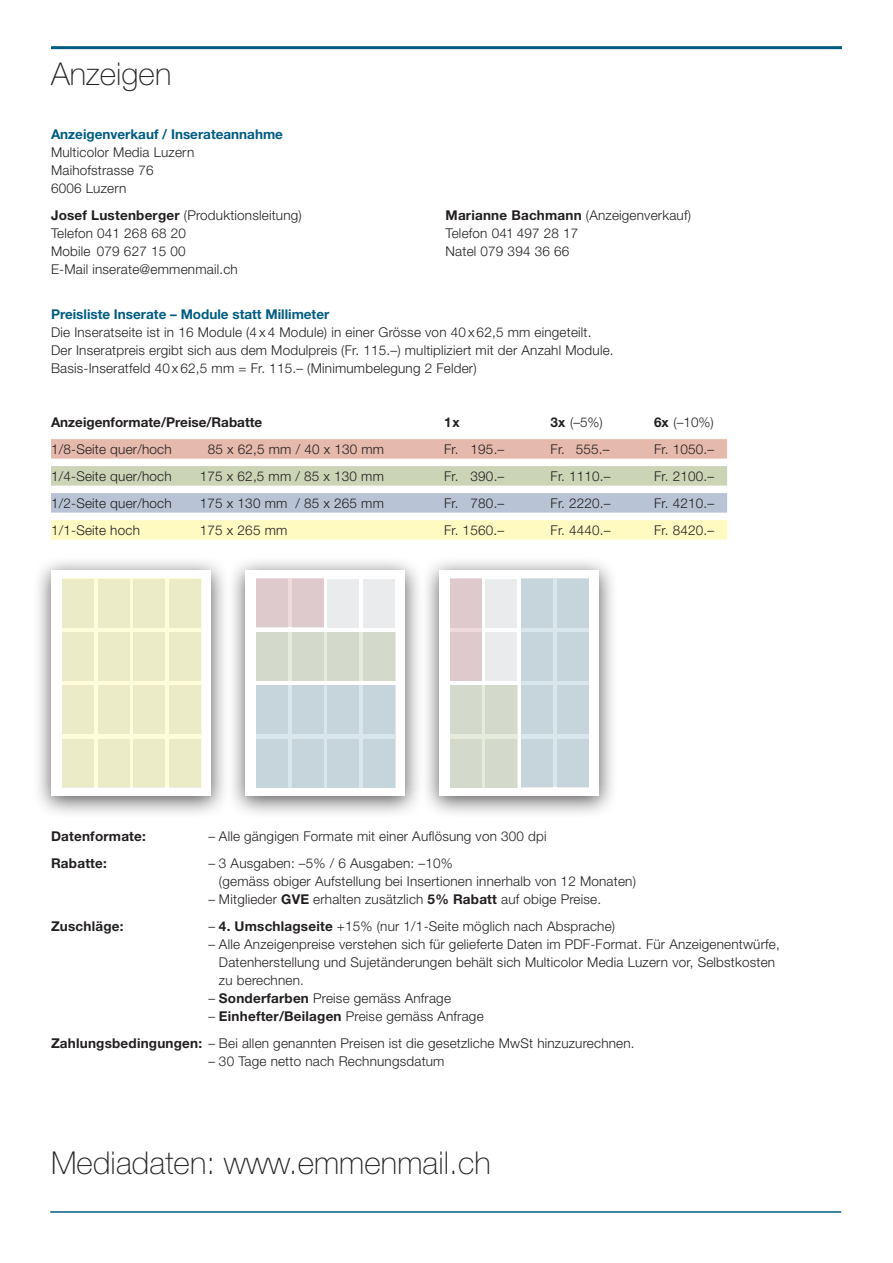
<style>
.page{position:relative;width:893px;height:1263px;background:#fff}
.page>*{position:absolute;margin:0;border:0;box-sizing:border-box;transform-origin:0 0}
.t1{font:100 31.5px "Helvetica Neue LT Std";letter-spacing:.005em;color:#231f20}
.t2{font:300 13.5px/18px "Helvetica Neue LT Std";letter-spacing:.015em;color:#231f20}
.t3{font:700 13.5px "Helvetica Neue LT Std";color:#015c83}
.t4{font:700 13.5px "Helvetica Neue LT Std";letter-spacing:.015em;color:#231f20}
.s1{font-weight:700}
</style>
<div class="page">
<hr style="left:51px;top:46px;width:791px;height:3px;background:#015c83">
<div style="left:51px;top:439px;width:676px;height:20px;background:#e6b9ad"></div>
<div style="left:51px;top:466px;width:676px;height:20px;background:#cbd5b6"></div>
<div style="left:51px;top:493px;width:676px;height:20px;background:#b8c4d5"></div>
<div style="left:51px;top:520px;width:676px;height:20px;background:#fffac1"></div>
<div style="left:33px;top:555px;width:197px;height:263px;background:#231f20;opacity:.75"></div>
<div style="left:52px;top:570px;width:159px;height:226px;background:#fff"></div>
<svg style="left:62px;top:579px;width:139px;height:208px;background:#eeedca"></svg>
<div style="left:421px;top:555px;width:197px;height:263px;background:#231f20;opacity:.75"></div>
<div style="left:439px;top:570px;width:160px;height:226px;background:#fff"></div>
<div style="left:486px;top:579px;width:31px;height:49px;background:#e9ebec"></div>
<div style="left:486px;top:632px;width:31px;height:49px;background:#e9ebec"></div>
<div style="left:450px;top:579px;width:31px;height:102px;background:#dec9cd"></div>
<svg style="left:450px;top:685px;width:67px;height:102px;background:#d4dbcd"></svg>
<svg style="left:521px;top:579px;width:67px;height:208px;background:#c8d7dd"></svg>
<div style="left:227px;top:555px;width:197px;height:263px;background:#231f20;opacity:.75"></div>
<div style="left:246px;top:570px;width:159px;height:226px;background:#fff"></div>
<div style="left:328px;top:579px;width:31px;height:49px;background:#e9ebec"></div>
<div style="left:256px;top:579px;width:31px;height:49px;background:#e9ebec"></div>
<div style="left:363px;top:579px;width:32px;height:49px;background:#e9ebec"></div>
<div style="left:292px;top:579px;width:31px;height:49px;background:#e9ebec"></div>
<div style="left:256px;top:579px;width:67px;height:48px;background:#dec9cd"></div>
<svg style="left:256px;top:632px;width:139px;height:49px;background:#d4dbcd"></svg>
<svg style="left:256px;top:685px;width:139px;height:102px;background:#c8d7dd"></svg>
<hr style="left:50px;top:1211px;width:791px;height:2px;background:#015c83">
<h1 class="t1" style="left:51px;top:56px;width:122px">Anzeigen</h1>
<p class="t3" style="left:51px;top:126px;width:234px">Anzeigenverkauf / Inserateannahme</p>
<p class="t2" style="left:51px;top:143px;width:145px">Multicolor Media Luzern<br>Maihofstrasse 76<br>6006 Luzern</p>
<p class="t2" style="left:51px;top:206px;width:252px"><span class="s1">Josef Lustenberger</span> (Produktionsleitung)</p>
<p class="t2" style="left:446px;top:206px;width:247px"><span class="s1">Marianne Bachmann</span> (Anzeigenverkauf)</p>
<p class="t2" style="left:51px;top:224px;width:136px">Telefon 041 268 68 20</p>
<p class="t2" style="left:446px;top:224px;width:134px">Telefon 041 497 28 17</p>
<p class="t2" style="left:51px;top:242px;width:136px">Mobile 079 627 15 00</p>
<p class="t2" style="left:446px;top:242px;width:125px">Natel 079 394 36 66</p>
<p class="t2" style="left:51px;top:260px;width:188px">E-Mail inserate@emmenmail.ch</p>
<p class="t3" style="left:51px;top:306px;width:280px">Preisliste Inserate – Module statt Millimeter</p>
<p class="t2" style="left:51px;top:323px;width:564px">Die Inseratseite ist in 16 Module (4 x 4 Module) in einer Grösse von 40 x 62,5 mm eingeteilt.<br>Der Inseratpreis ergibt sich aus dem Modulpreis (Fr. 115.–) multipliziert mit der Anzahl Module.<br>Basis-Inseratfeld 40 x 62,5 mm = Fr. 115.– (Minimumbelegung 2 Felder)</p>
<p class="t4" style="left:51px;top:414px;width:213px">Anzeigenformate/Preise/Rabatte</p>
<p class="t4" style="left:444px;top:414px;width:17px">1x</p>
<p class="t2" style="left:551px;top:413px;width:54px"><span class="s1">3x</span> (–5%)</p>
<p class="t2" style="left:654px;top:413px;width:61px"><span class="s1">6x</span> (–10%)</p>
<p class="t2" style="left:51px;top:440px;width:122px">1/8-Seite quer/hoch</p>
<p class="t2" style="left:208px;top:440px;width:178px">85 x 62,5 mm / 40 x 130 mm</p>
<p class="t2" style="left:444px;top:440px;width:62px">Fr. 195.–</p>
<p class="t2" style="left:551px;top:440px;width:61px">Fr. 555.–</p>
<p class="t2" style="left:654px;top:440px;width:62px">Fr. 1050.–</p>
<p class="t2" style="left:51px;top:467px;width:122px">1/4-Seite quer/hoch</p>
<p class="t2" style="left:200px;top:467px;width:186px">175 x 62,5 mm / 85 x 130 mm</p>
<p class="t2" style="left:444px;top:467px;width:62px">Fr. 390.–</p>
<p class="t2" style="left:551px;top:467px;width:62px">Fr. 1110.–</p>
<p class="t2" style="left:654px;top:467px;width:62px">Fr. 2100.–</p>
<p class="t2" style="left:51px;top:494px;width:122px">1/2-Seite quer/hoch</p>
<p class="t2" style="left:200px;top:494px;width:186px">175 x 130 mm / 85 x 265 mm</p>
<p class="t2" style="left:444px;top:494px;width:62px">Fr. 780.–</p>
<p class="t2" style="left:551px;top:494px;width:62px">Fr. 2220.–</p>
<p class="t2" style="left:654px;top:494px;width:62px">Fr. 4210.–</p>
<p class="t2" style="left:51px;top:521px;width:90px">1/1-Seite hoch</p>
<p class="t2" style="left:200px;top:521px;width:89px">175 x 265 mm</p>
<p class="t2" style="left:444px;top:521px;width:62px">Fr. 1560.–</p>
<p class="t2" style="left:551px;top:521px;width:62px">Fr. 4440.–</p>
<p class="t2" style="left:654px;top:521px;width:62px">Fr. 8420.–</p>
<p class="t4" style="left:51px;top:828px;width:96px">Datenformate:</p>
<p class="t2" style="left:208px;top:827px;width:340px">– Alle gängigen Formate mit einer Auflösung von 300 dpi</p>
<p class="t4" style="left:51px;top:855px;width:57px">Rabatte:</p>
<p class="t2" style="left:219px;top:854px;width:418px;text-indent:-11px">– 3 Ausgaben: –5% / 6 Ausgaben: –10%<br>(gemäss obiger Aufstellung bei Insertionen innerhalb von 12 Monaten)</p>
<p class="t2" style="left:208px;top:890px;width:394px">– Mitglieder <span class="s1">GVE</span> erhalten zusätzlich <span class="s1">5% Rabatt</span> auf obige Preise.</p>
<p class="t4" style="left:51px;top:918px;width:74px">Zuschläge:</p>
<p class="t2" style="left:208px;top:917px;width:408px">– <span class="s1">4. Umschlagseite</span> +15% (nur 1/1-Seite möglich nach Absprache)</p>
<p class="t2" style="left:219px;top:935px;width:562px;text-indent:-11px">– Alle Anzeigenpreise verstehen sich für gelieferte Daten im PDF-Format. Für Anzeigenentwürfe,<br>Datenherstellung und Sujetänderungen behält sich Multicolor Media Luzern vor, Selbstkosten zu berechnen.</p>
<p class="t2" style="left:208px;top:989px;width:244px">– <span class="s1">Sonderfarben</span> Preise gemäss Anfrage</p>
<p class="t2" style="left:51px;top:1003px;width:585px;line-height:27px;text-align:center">– <span class="s1">Einhefter/Beilagen</span> Preise gemäss Anfrage<br><span class="s1">Zahlungsbedingungen:</span> – Bei allen genannten Preisen ist die gesetzliche MwSt hinzuzurechnen.</p>
<p class="t2" style="left:208px;top:1052px;width:238px">– 30 Tage netto nach Rechnungsdatum</p>
<h1 class="t1" style="left:51px;top:1145px;width:441px">Mediadaten: www.emmenmail.ch</h1>
</div>
